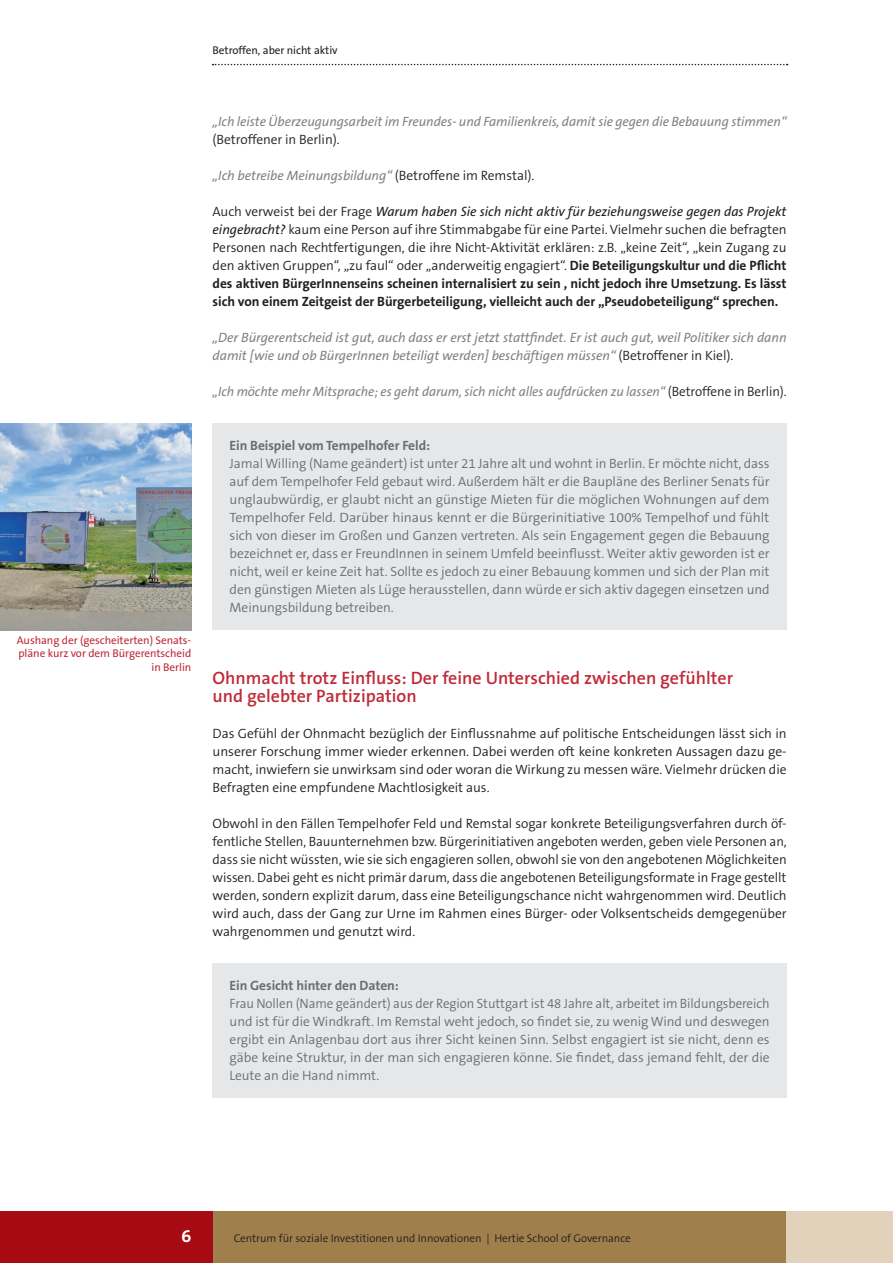
<style>
.page{position:relative;width:893px;height:1263px;background:#fff}
.page>*{position:absolute;margin:0;border:0;box-sizing:border-box;transform-origin:0 0}
.t1{font:600 18px/18px "The Sans B6";color:#bf2b37}
.t2{font:700 18px "The Sans B7";color:#fff}
.t3{font:300 13.5px/18px "The Sans B4";letter-spacing:-.005em;color:#231f20;text-align:justify}
.t4{font:300 13.5px/18px "The Sans B4";letter-spacing:-.005em;color:#6c6d70;text-align:justify}
.t5{font:italic 13.5px/18px "The Sans B5 Plain";letter-spacing:-.005em;color:#808285}
.t6{font:700 13.5px/18px "The Sans B7";letter-spacing:-.005em;color:#231f20}
.t7{font:italic 13.5px "The Sans B5 Plain";letter-spacing:-.005em;color:#231f20}
.t8{font:700 13.5px "The Sans B7";letter-spacing:-.005em;color:#6c6d70}
.t9{font:300 11.25px "The Sans B4";letter-spacing:-.005em;color:#231f20}
.t10{font:11.25px/13.5px "The Sans B5 Plain";letter-spacing:-.005em;color:#bf2b37;text-align:right}
.t11{font:11.25px "The Sans B5 Plain";letter-spacing:-.005em;color:#231f20}
.s1{font-family:"The Sans B4";font-weight:300;font-style:normal;color:#231f20}
.s2{font-family:"The Sans B4";font-weight:300;font-style:normal}
.s3{font-family:"The Sans B5 Plain";font-weight:400;font-style:italic}
.s4{font-family:"The Sans B7";font-weight:700}
</style>
<div class="page">
<div style="left:213px;top:1212px;width:574px;height:51px;background:#9f7f4b"></div>
<div style="left:0;top:1212px;width:213px;height:51px;background:#a70a12"></div>
<div style="left:787px;top:1212px;width:106px;height:51px;background:#e2d2bb"></div>
<svg style="left:213px;top:64px;width:575px;height:1px"></svg>
<div style="left:213px;top:424px;width:574px;height:206px;background:#e6e7e9"></div>
<div style="left:213px;top:964px;width:574px;height:134px;background:#e6e7e9"></div>
<img style="left:0;top:424px;width:191px;height:206px">
<p class="t11" style="left:213px;top:44px;width:127px">Betroffen, aber nicht aktiv</p>
<p class="t5" style="left:213px;top:113px;width:576px">„Ich leiste Überzeugungsarbeit im Freundes- und Familienkreis, damit sie gegen die Bebauung stimmen“</p>
<p class="t3" style="left:213px;top:131px;width:129px">(Betroffener in Berlin).</p>
<p class="t5" style="left:213px;top:167px;width:323px">„Ich betreibe Meinungsbildung“ <span class="s1">(Betroffene im Remstal).</span></p>
<p class="t7" style="left:213px;top:204px;width:575px"><span class="s2">Auch verweist bei der Frage</span> Warum haben Sie sich nicht aktiv für beziehungsweise gegen das Projekt</p>
<p class="t3" style="left:213px;top:221px;width:576px"><span class="s3">eingebracht?</span> kaum eine Person auf ihre Stimmabgabe für eine Partei. Vielmehr suchen die befragten Personen nach Rechtfertigungen, die ihre Nicht-Aktivität erklären: z.B. „keine Zeit“, „kein Zugang zu den aktiven Gruppen“, „zu faul“ oder „anderweitig engagiert“. <span class="s4">Die Beteiligungskultur und die Pflicht</span></p>
<p class="t6" style="left:213px;top:275px;width:575px">des aktiven BürgerInnenseins scheinen internalisiert zu sein , nicht jedoch ihre Umsetzung. Es lässt sich von einem Zeitgeist der Bürgerbeteiligung, vielleicht auch der „Pseudobeteiligung“ sprechen.</p>
<p class="t5" style="left:213px;top:329px;width:575px">„Der Bürgerentscheid ist gut, auch dass er erst jetzt stattfindet. Er ist auch gut, weil Politiker sich dann damit [wie und ob BürgerInnen beteiligt werden] beschäftigen müssen“ <span class="s1">(Betroffener in Kiel).</span></p>
<p class="t5" style="left:213px;top:383px;width:576px">„Ich möchte mehr Mitsprache; es geht darum, sich nicht alles aufdrücken zu lassen“ <span class="s1">(Betroffene in Berlin).</span></p>
<p class="t10" style="left:17px;top:633px;width:176px">Aushang der (gescheiterten) Senats&shy;pläne kurz vor dem Bürgerentscheid in Berlin</p>
<p class="t8" style="left:230px;top:438px;width:202px">Ein Beispiel vom Tempelhofer Feld:</p>
<p class="t4" style="left:230px;top:455px;width:542px">Jamal Willing (Name geändert) ist unter 21 Jahre alt und wohnt in Berlin. Er möchte nicht, dass auf dem Tempelhofer Feld gebaut wird. Außerdem hält er die Baupläne des Berliner Senats für unglaubwürdig, er glaubt nicht an günstige Mieten für die möglichen Wohnungen auf dem Tempelhofer Feld. Darüber hinaus kennt er die Bürgerinitiative 100% Tempelhof und fühlt sich von dieser im Großen und Ganzen vertreten. Als sein Engagement gegen die Bebauung bezeichnet er, dass er FreundInnen in seinem Umfeld beeinflusst. Weiter aktiv geworden ist er nicht, weil er keine Zeit hat. Sollte es jedoch zu einer Bebauung kommen und sich der Plan mit den günstigen Mieten als Lüge herausstellen, dann würde er sich aktiv dagegen einsetzen und Meinungsbildung betreiben.</p>
<h1 class="t1" style="left:213px;top:669px;width:522px">Ohnmacht trotz Einfluss: Der feine Unterschied zwischen gefühlter und gelebter Partizipation</h1>
<p class="t3" style="left:213px;top:725px;width:576px">Das Gefühl der Ohnmacht bezüglich der Einflussnahme auf politische Entscheidungen lässt sich in unserer Forschung immer wieder erkennen. Dabei werden oft keine konkreten Aussagen dazu ge&shy;macht, inwiefern sie unwirksam sind oder woran die Wirkung zu messen wäre. Vielmehr drücken die Befragten eine empfundene Machtlosigkeit aus.</p>
<p class="t3" style="left:213px;top:815px;width:576px">Obwohl in den Fällen Tempelhofer Feld und Remstal sogar konkrete Beteiligungsverfahren durch öf&shy;fentliche Stellen, Bauunternehmen bzw. Bürgerinitiativen angeboten werden, geben viele Personen an, dass sie nicht wüssten, wie sie sich engagieren sollen, obwohl sie von den angebotenen Möglichkeiten wissen. Dabei geht es nicht primär darum, dass die angebotenen Beteiligungsformate in Frage gestellt werden, sondern explizit darum, dass eine Beteiligungschance nicht wahrgenommen wird. Deutlich wird auch, dass der Gang zur Urne im Rahmen eines Bürger- oder Volksentscheids demgegenüber wahrgenommen und genutzt wird.</p>
<p class="t8" style="left:230px;top:978px;width:171px">Ein Gesicht hinter den Daten:</p>
<p class="t4" style="left:230px;top:995px;width:541px">Frau Nollen (Name geändert) aus der Region Stuttgart ist 48 Jahre alt, arbeitet im Bildungsbereich und ist für die Windkraft. Im Remstal weht jedoch, so findet sie, zu wenig Wind und deswegen ergibt ein Anlagenbau dort aus ihrer Sicht keinen Sinn. Selbst engagiert ist sie nicht, denn es gäbe keine Struktur, in der man sich engagieren könne. Sie findet, dass jemand fehlt, der die Leute an die Hand nimmt.</p>
<h1 class="t2" style="left:181px;top:1226px;width:11px">6</h1>
<p class="t9" style="left:234px;top:1232px;width:399px">Centrum für soziale Investitionen und Innovationen | Hertie School of Governance</p>
</div>
